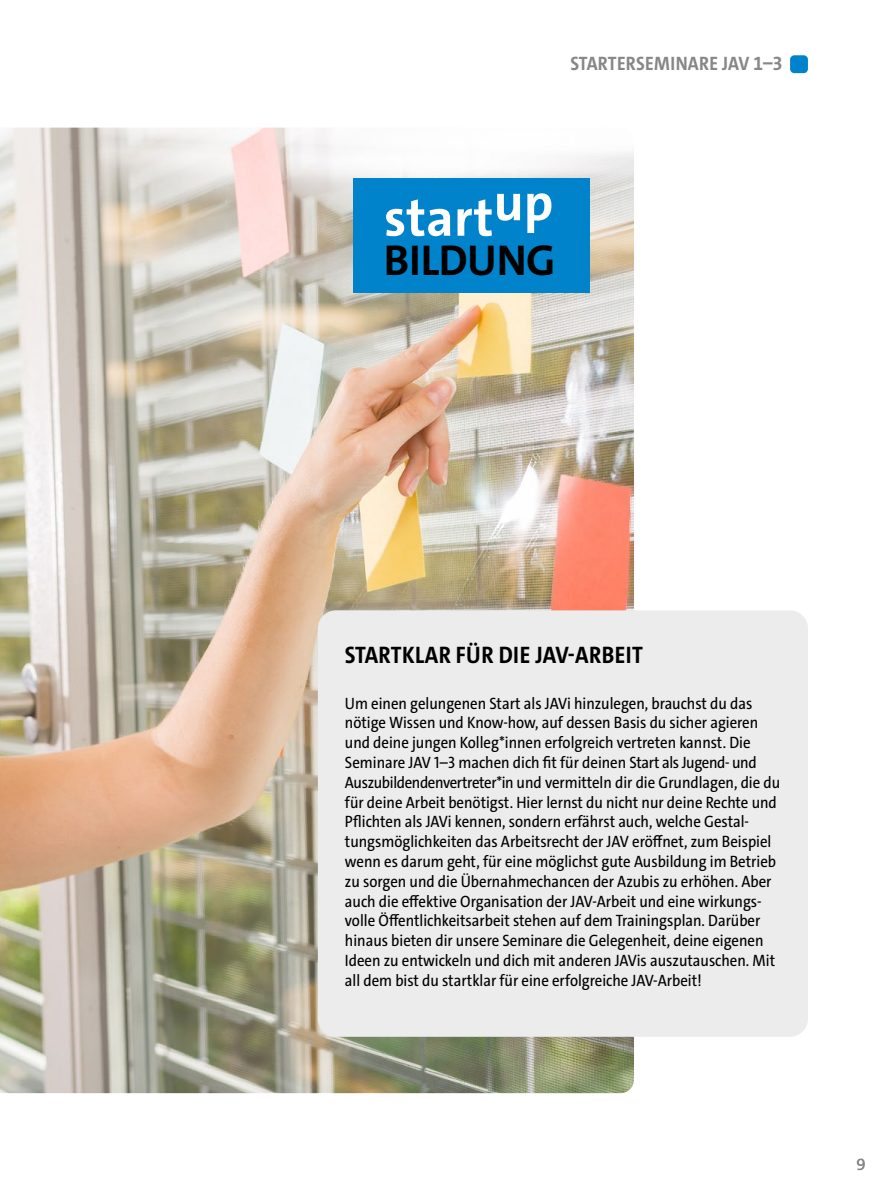
<style>
.page{position:relative;width:893px;height:1191px;background:#fff}
.page>*{position:absolute;margin:0;border:0;box-sizing:border-box;transform-origin:0 0}
.t1{font:700 53.1px "The Sans";color:#fff}
.t2{font:700 43.5px "The Sans";letter-spacing:-.01em;color:#000}
.t3{font:700 24px "The Sans S Cd";letter-spacing:.015em;color:#000}
.t4{font:700 19.5px "The Sans S Cd";letter-spacing:.015em;color:#868786}
.t5{font:16.5px/19.8px "The Sans S Cd";color:#000}
.t6{font:16.5px "The Sans";color:#868786}
</style>
<div class="page">
<div style="left:790px;top:55px;width:18px;height:18px;background:#0083ca;border-radius:4px"></div>
<img style="left:0;top:128px;width:634px;height:965px">
<div style="left:318px;top:610px;width:490px;height:426px;background:#ececec;border-radius:18px"></div>
<div style="left:353px;top:178px;width:237px;height:114px;background:#0083ca"></div>
<p class="t4" style="left:571px;top:51px;width:213px">STARTERSEMINARE JAV 1–3</p>
<h1 class="t1" style="left:384px;top:184px;width:171px">startup</h1>
<h2 class="t2" style="left:384px;top:232px;width:173px">BILDUNG</h2>
<h3 class="t3" style="left:345px;top:640px;width:300px">STARTKLAR FÜR DIE JAV-ARBEIT</h3>
<p class="t5" style="left:345px;top:693px;width:437px">Um einen gelungenen Start als JAVi hinzulegen, brauchst du das nötige Wissen und Know-how, auf dessen Basis du sicher agieren und deine jungen Kolleg*innen erfolgreich vertreten kannst. Die Seminare JAV 1–3 machen dich fit für deinen Start als Jugend- und Auszubildendenvertreter*in und vermitteln dir die Grundlagen, die du für deine Arbeit benötigst. Hier lernst du nicht nur deine Rechte und Pflichten als JAVi kennen, sondern erfährst auch, welche Gestal&shy;tungsmöglichkeiten das Arbeitsrecht der JAV eröffnet, zum Beispiel wenn es darum geht, für eine möglichst gute Ausbildung im Betrieb zu sorgen und die Übernahmechancen der Azubis zu erhöhen. Aber auch die effektive Organisation der JAV-Arbeit und eine wirkungs&shy;volle Öffentlichkeitsarbeit stehen auf dem Trainingsplan. Darüber hinaus bieten dir unsere Seminare die Gelegenheit, deine eigenen Ideen zu entwickeln und dich mit anderen JAVis auszutauschen. Mit all dem bist du startklar für eine erfolgreiche JAV-Arbeit!</p>
<p class="t6" style="left:856px;top:1154px;width:11px">9</p>
</div>
